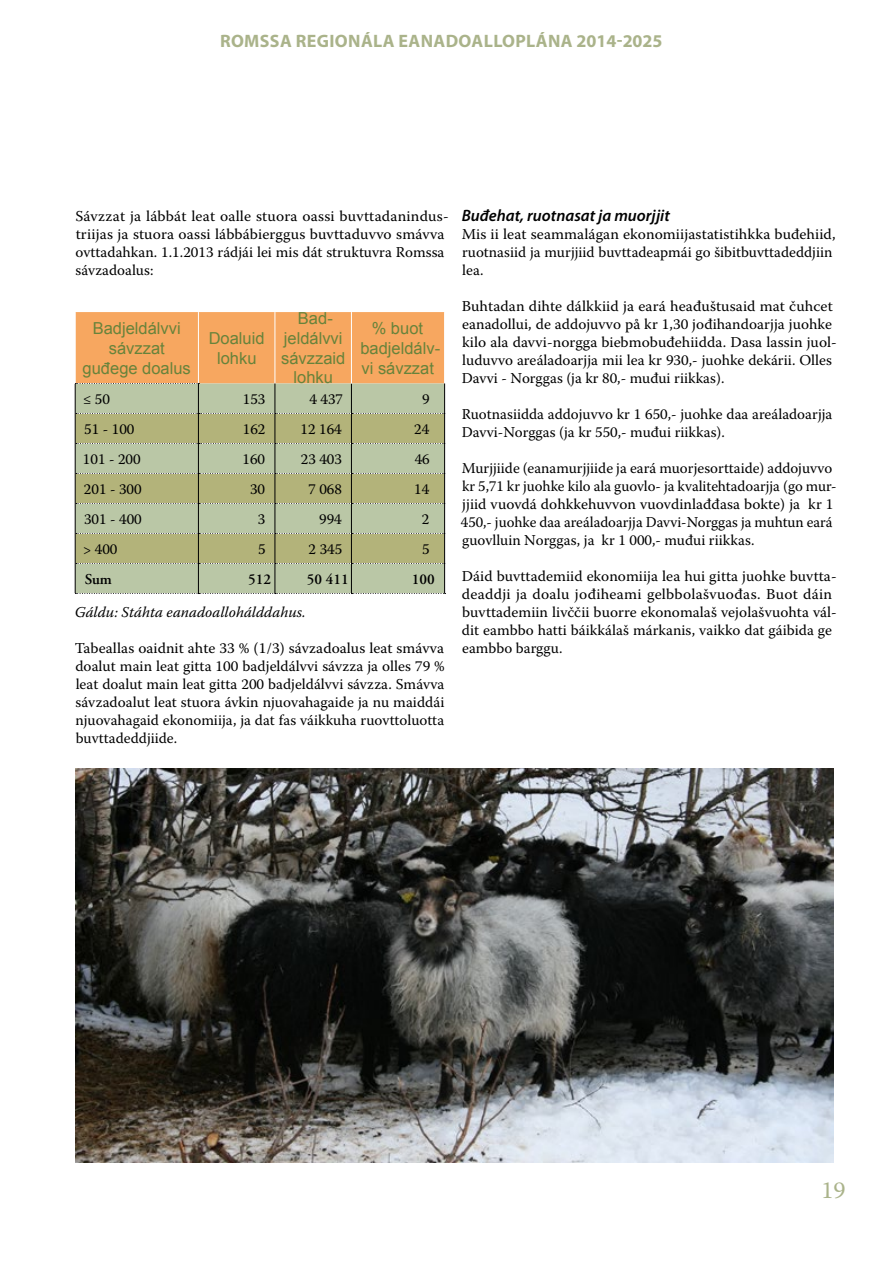
<style>
.page{position:relative;width:893px;height:1263px;background:#fff}
.page>*{position:absolute;margin:0;border:0;box-sizing:border-box;transform-origin:0 0}
.t1{font:24px "Warnock Pro";color:#aab38a}
.t2{font:700 18px "Myriad Pro";letter-spacing:.02em;color:#aab38a}
.t3{font:16.5px/19.8px "Arial";color:#67833b;text-align:center}
.t4{font:italic 600 16.5px "Myriad Pro";color:#000}
.t5{font:15px/18px "Warnock Pro";letter-spacing:.005em;color:#000}
.t6{font:italic 15px "Warnock Pro";color:#000}
.t7{font:600 15px "Adobe Garamond Pro";color:#000}
</style>
<div class="page">
<svg style="left:75px;top:312px;width:371px;height:282px;background:#c5b686"></svg>
<img style="left:75px;top:768px;width:759px;height:394px">
<p class="t2" style="left:220px;top:31px;width:444px">ROMSSA REGIONÁLA EANADOALLOPLÁNA 2014-2025</p>
<p class="t5" style="left:75px;top:206px;width:375px">Sávzzat ja lábbát leat oalle stuora oassi buvttadanindus&shy;triijas ja stuora oassi lábbábierggus buvttaduvvo smávva ovttadahkan. 1.1.2013 rádjái lei mis dát struktuvra Romssa sávzadoalus:</p>
<p class="t3" style="left:83px;top:318px;width:110px">Badjeldálvvi sávzzat guđege doalus</p>
<p class="t3" style="left:209px;top:328px;width:57px">Doaluid lohku</p>
<p class="t3" style="left:281px;top:309px;width:66px">Bad&shy;jeldálvvi sávzzaid lohku</p>
<p class="t3" style="left:360px;top:318px;width:81px">% buot badjeldálv&shy;vi sávzzat</p>
<p class="t5" style="left:83px;top:390px;width:28px">≤ 50</p>
<p class="t5" style="left:243px;top:390px;width:24px">153</p>
<p class="t5" style="left:309px;top:390px;width:35px">4 437</p>
<p class="t5" style="left:422px;top:390px;width:9px">9</p>
<p class="t5" style="left:84px;top:420px;width:52px">51 - 100</p>
<p class="t5" style="left:243px;top:420px;width:24px">162</p>
<p class="t5" style="left:301px;top:420px;width:43px">12 164</p>
<p class="t5" style="left:414px;top:420px;width:17px">24</p>
<p class="t5" style="left:83px;top:450px;width:59px">101 - 200</p>
<p class="t5" style="left:243px;top:450px;width:24px">160</p>
<p class="t5" style="left:301px;top:450px;width:43px">23 403</p>
<p class="t5" style="left:415px;top:450px;width:17px">46</p>
<p class="t5" style="left:84px;top:480px;width:59px">201 - 300</p>
<p class="t5" style="left:250px;top:480px;width:17px">30</p>
<p class="t5" style="left:308px;top:480px;width:35px">7 068</p>
<p class="t5" style="left:414px;top:480px;width:17px">14</p>
<p class="t5" style="left:84px;top:510px;width:59px">301 - 400</p>
<p class="t5" style="left:258px;top:510px;width:9px">3</p>
<p class="t5" style="left:319px;top:510px;width:24px">994</p>
<p class="t5" style="left:422px;top:510px;width:9px">2</p>
<p class="t5" style="left:83px;top:540px;width:36px">&gt; 400</p>
<p class="t5" style="left:258px;top:540px;width:9px">5</p>
<p class="t5" style="left:309px;top:540px;width:35px">2 345</p>
<p class="t5" style="left:422px;top:540px;width:9px">5</p>
<p class="t7" style="left:85px;top:570px;width:28px">Sum</p>
<p class="t7" style="left:248px;top:570px;width:24px">512</p>
<p class="t7" style="left:307px;top:570px;width:43px">50 411</p>
<p class="t7" style="left:412px;top:570px;width:24px">100</p>
<p class="t6" style="left:75px;top:603px;width:233px">Gáldu: Stáhta eanadoallohálddahus.</p>
<p class="t5" style="left:75px;top:638px;width:372px;text-align:justify">Tabeallas oaidnit ahte 33 % (1/3) sávzadoalus leat smávva doalut main leat gitta 100 badjeldálvvi sávzza ja olles 79 % leat doalut main leat gitta 200 badjeldálvvi sávzza. Smávva sávzadoalut leat stuora ávkin njuovahagaide ja nu maiddái njuovahagaid ekonomiija, ja dat fas váikkuha ruovttoluotta buvttadeddjiide.</p>
<p class="t4" style="left:462px;top:206px;width:209px">Buđehat, ruotnasat ja muorjjit</p>
<p class="t5" style="left:462px;top:224px;width:375px">Mis ii leat seammalágan ekonomiijastatistihkka buđehiid, ruotnasiid ja murjjiid buvttadeapmái go šibitbuvttadeddjiin lea.</p>
<p class="t5" style="left:462px;top:296px;width:377px">Buhtadan dihte dálkkiid ja eará heađuštusaid mat čuhcet eanadollui, de addojuvvo på kr 1,30 jođihandoarjja juohke kilo ala davvi-norgga biebmobuđehiidda. Dasa lassin juol&shy;luduvvo areáladoarjja mii lea kr 930,- juohke dekárii. Olles Davvi - Norggas (ja kr 80,- muđui riikkas).</p>
<p class="t5" style="left:462px;top:404px;width:372px">Ruotnasiidda addojuvvo kr 1 650,- juohke daa areáladoarjja<br>Davvi-Norggas (ja kr 550,- muđui riikkas).</p>
<p class="t5" style="left:461px;top:458px;width:377px">Murjjiide (eanamurjjiide ja eará muorjesorttaide) addojuvvo kr 5,71 kr juohke kilo ala guovlo- ja kvalitehtadoarjja (go mur&shy;jjiid vuovdá dohkkehuvvon vuovdinlađđasa bokte) ja kr 1<br>450,- juohke daa areáladoarjja Davvi-Norggas ja muhtun eará guovlluin Norggas, ja kr 1 000,- muđui riikkas.</p>
<p class="t5" style="left:462px;top:566px;width:376px">Dáid buvttademiid ekonomiija lea hui gitta juohke buvtta&shy;deaddji ja doalu jođiheami gelbbolašvuođas. Buot dáin buvttademiin livččii buorre ekonomalaš vejolašvuohta vál&shy;dit eambbo hatti báikkálaš márkanis, vaikko dat gáibida ge eambbo barggu.</p>
<h1 class="t1" style="left:821px;top:1176px;width:26px">19</h1>
</div>
